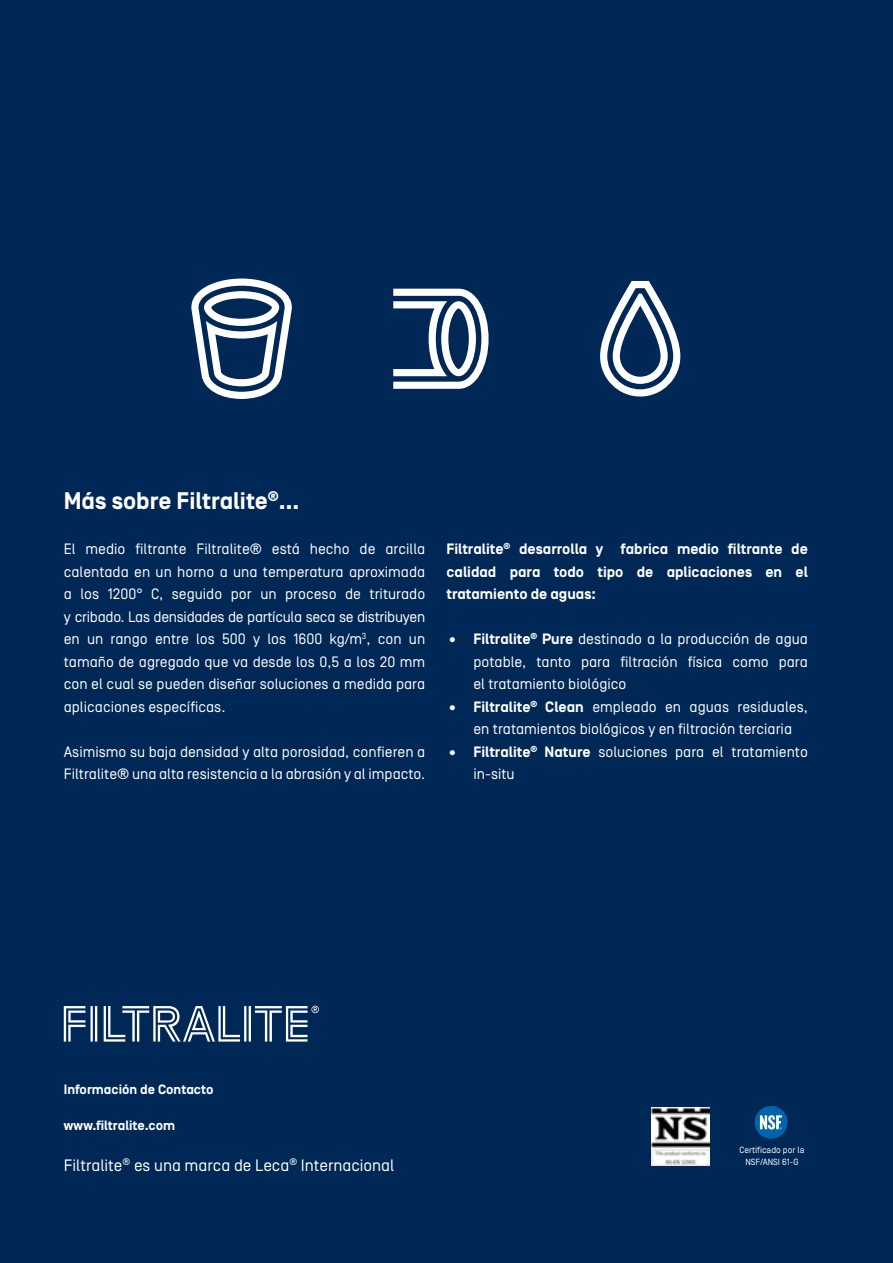
<style>
.page{position:relative;width:893px;height:1263px;background:#002856}
.page>*{position:absolute;margin:0;border:0;box-sizing:border-box;transform-origin:0 0}
.t1{font:700 24px "Simplon Norm";color:#fff}
.t2{font:16.5px "Simplon Norm";color:#fff}
.t3{font:15px/22.5px "Simplon Norm";color:#fff}
.t4{font:700 15px/22.5px "Simplon Norm";color:#fff;text-align:justify}
.t5{font:700 13.5px "Simplon Norm";color:#fff}
.t6{font:9px/12px "Simplon Norm";color:#fff;text-align:center}
.s1{font-weight:700}
</style>
<div class="page">
<img style="left:652px;top:1108px;width:58px;height:57px">
<svg style="left:755px;top:1106px;width:32px;height:32px"></svg>
<svg style="left:191px;top:279px;width:101px;height:120px"></svg>
<svg style="left:393px;top:289px;width:96px;height:100px"></svg>
<svg style="left:600px;top:281px;width:80px;height:115px"></svg>
<svg style="left:64px;top:1006px;width:255px;height:35px"></svg>
<h1 class="t1" style="left:64px;top:488px;width:237px">Más sobre Filtralite<sup>®</sup>…</h1>
<p class="t3" style="left:64px;top:538px;width:363px;text-align:justify">El medio filtrante Filtralite® está hecho de arcilla calentada en un horno a una temperatura aproximada a los 1200° C, seguido por un proceso de triturado y cribado. Las densidades de partícula seca se distribuyen en un rango entre los 500 y los 1600 kg/m<sup>3</sup>, con un tamaño de agregado que va desde los 0,5 a los 20 mm con el cual se pueden diseñar soluciones a medida para aplicaciones específicas.</p>
<p class="t3" style="left:64px;top:741px;width:363px">Asimismo su baja densidad y alta porosidad, confieren a<br>Filtralite® una alta resistencia a la abrasión y al impacto.</p>
<p class="t4" style="left:446px;top:539px;width:363px">Filtralite<sup>®</sup> desarrolla y fabrica medio filtrante de calidad para todo tipo de aplicaciones en el tratamiento de aguas:</p>
<p class="t3" style="left:473px;top:628px;width:336px;text-align:justify;text-indent:-27px"><span class="s1">• Filtralite</span><sup>®</sup> <span class="s1">Pure</span> destinado a la producción de agua potable, tanto para filtración física como para el tratamiento biológico</p>
<p class="t3" style="left:473px;top:696px;width:336px;text-indent:-27px"><span class="s1">• Filtralite</span><sup>®</sup> <span class="s1">Clean</span> empleado en aguas residuales, en tratamientos biológicos y en filtración terciaria</p>
<p class="t3" style="left:473px;top:741px;width:336px;text-indent:-27px"><span class="s1">• Filtralite</span><sup>®</sup> <span class="s1">Nature</span> soluciones para el tratamiento in-situ</p>
<p class="t5" style="left:64px;top:1082px;width:151px">Información de Contacto</p>
<p class="t5" style="left:64px;top:1118px;width:113px">www.filtralite.com</p>
<p class="t2" style="left:64px;top:1156px;width:332px">Filtralite<sup>®</sup> es una marca de Leca<sup>®</sup> Internacional</p>
<p class="t6" style="left:739px;top:1144px;width:67px">Certificado por la<br>NSF/ANSI 61-G</p>
</div>
